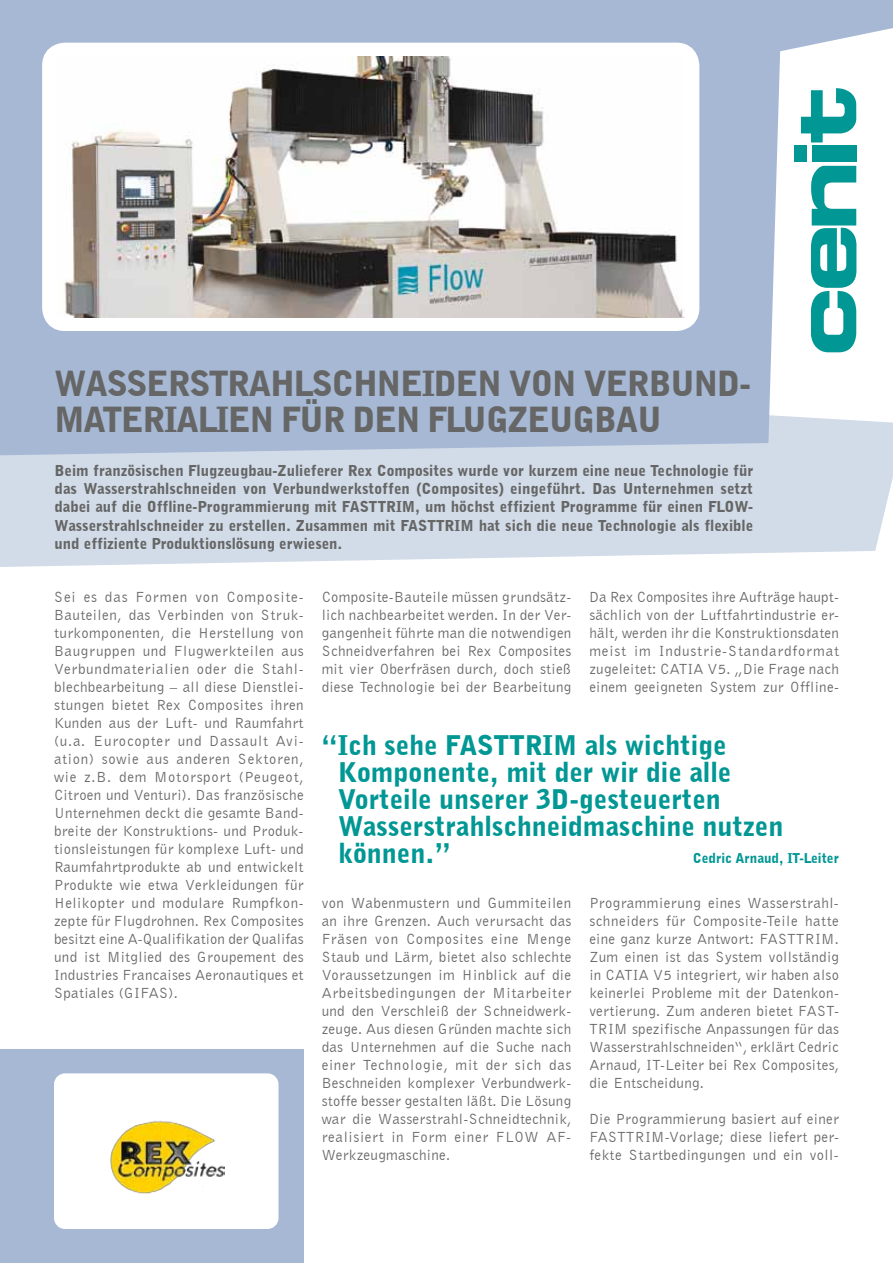
<style>
.page{position:relative;width:893px;height:1263px;background:#fff}
.page>*{position:absolute;margin:0;border:0;box-sizing:border-box;transform-origin:0 0}
.t1{font:900 34.5px/36px "Bell Gothic BT";letter-spacing:-.04em;color:#656665}
.t2{font:900 27px/27px "Bell Gothic BT";color:#009794}
.t3{font:15px/18px "Bell Gothic BT";letter-spacing:.02em;color:#656665;text-align:justify}
.t4{font:900 15px/18.3px "Bell Gothic BT";color:#656665;text-align:justify}
.t5{font:900 13.5px "Bell Gothic BT";color:#009794}
</style>
<div class="page">
<svg style="left:0;top:416px;width:893px;height:151px;background:#d5dde9"></svg>
<svg style="left:0;top:201px;width:780px;height:254px;background:#aabbd5"></svg>
<svg style="left:0;top:0;width:893px;height:201px;fill:#a6b8d4"></svg>
<div style="left:794px;top:145px;width:12px;height:16px;background:#009794"></div>
<div style="left:812px;top:145px;width:44px;height:16px;background:#009794"></div>
<svg style="left:811px;top:166px;width:45px;height:186px"></svg>
<svg style="left:801px;top:88px;width:55px;height:54px"></svg>
<div style="left:0;top:1049px;width:304px;height:214px;background:#a6b8d4"></div>
<div style="left:42px;top:43px;width:657px;height:288px;border:12px solid #fff;border-radius:17px"></div>
<div style="left:59px;top:1078px;width:215px;height:146px;background:#fff;border-radius:7px"></div>
<img style="left:110px;top:1121px;width:114px;height:73px">
<div style="left:54px;top:1073px;width:225px;height:156px;border:9px solid #fff;border-radius:7px"></div>
<img style="left:57px;top:56px;width:628px;height:261px">
<h1 class="t1" style="left:54px;top:365px;width:698px">Wasserstrahlschneiden von Verbund&shy;materialien für den Flugzeugbau</h1>
<p class="t4" style="left:55px;top:461px;width:700px">Beim französischen Flugzeugbau-Zulieferer Rex Composites wurde vor kurzem eine neue Technologie für das Wasserstrahlschneiden von Verbundwerkstoffen (Composites) eingeführt. Das U nternehmen setzt dabei auf die Offline-Programmierung mit FASTTRIM</p>
<p class="t4" style="left:415px;top:497px;width:339px">, um höchst effizient Programme für einen FLOW-</p>
<p class="t4" style="left:55px;top:516px;width:356px">Wasserstrahlschneider zu erstellen. Zusammen mit FASTTRIM</p>
<p class="t4" style="left:479px;top:516px;width:276px">hat sich die neue Technologie als flexible</p>
<p class="t4" style="left:55px;top:534px;width:289px">und effiziente Produktionslösung erwiesen.</p>
<p class="t3" style="left:54px;top:587px;width:251px">Sei es das Formen von Composite-Bauteilen, das Verbinden von Struk&shy;turkomponenten, die Herstellung von Baugruppen und Flugwerkteilen aus Verbundmaterialien oder die Stahl&shy;blechbearbeitung – all diese Dienstlei&shy;stungen bietet Rex Composites ihren Kunden aus der Luft- und Raumfahrt (u.a. Eurocopter und Dassault Avi&shy;ation) sowie aus anderen Sektoren, wie z.B. dem Motorsport (Peugeot, Citroen und Venturi). Das französische Unternehmen deckt die gesamte Band&shy;breite der Konstruktions- und Produk&shy;tionsleistungen für komplexe Luft- und Raumfahrtprodukte ab und entwickelt Produkte wie etwa Verkleidungen für Helikopter und modulare Rumpfkon&shy;zepte für Flugdrohnen. Rex Composites besitzt eine A-Qualifikation der Qualifas und ist Mitglied des Groupement des Industries Francaises Aeronautiques et Spatiales (GIFAS).</p>
<p class="t3" style="left:322px;top:587px;width:251px">Composite-Bauteile müssen grundsätz&shy;lich nachbearbeitet werden. In der Ver&shy;gangenheit führte man die notwendigen Schneidverfahren bei Rex Composites mit vier Oberfräsen durch, doch stieß diese Technologie bei der Bearbeitung</p>
<p class="t3" style="left:589px;top:587px;width:251px">Da Rex Composites ihre Aufträge haupt&shy;sächlich von der Luftfahrtindustrie er&shy;hält, werden ihr die Konstruktionsdaten meist im Industrie-Standardformat zugeleitet: CATIA V5. „Die Frage nach einem geeigneten System zur Offline-</p>
<h2 class="t2" style="left:321px;top:732px;width:142px">“Ich sehe FASTTRIM</h2>
<h2 class="t2" style="left:338px;top:732px;width:447px;text-indent:247px">als wichtige<br>Komponente, mit der wir die alle<br>Vorteile unserer 3D-gesteuerten<br>Wasserstrahlschneidmaschine nutzen können.”</h2>
<p class="t5" style="left:693px;top:850px;width:148px">C edric Arnaud, IT-Leiter</p>
<p class="t3" style="left:322px;top:893px;width:251px">von Wabenmustern und Gummiteilen an ihre Grenzen. Auch verursacht das Fräsen von Composites eine Menge Staub und Lärm, bietet also schlechte Voraussetzungen im Hinblick auf die Arbeitsbedingungen der Mitarbeiter und den Verschleiß der Schneidwerk&shy;zeuge. Aus diesen Gründen machte sich das Unternehmen auf die Suche nach einer Technologie, mit der sich das Beschneiden komplexer Verbundwerk&shy;stoffe besser gestalten läßt. Die Lösung war die Wasserstrahl-Schneidtechnik, realisiert in Form einer FLOW AF-Werkzeugmaschine.</p>
<p class="t3" style="left:589px;top:893px;width:251px">Programmierung eines Wasserstrahl&shy;schneiders für Composite-Teile hatte eine ganz kurze Antwort: FASTTRIM.<br>Zum einen ist das System vollständig in CATIA V5 integriert, wir haben also keinerlei Probleme mit der Datenkon&shy;vertierung. Zum anderen bietet FAST-TRIM spezifische Anpassungen für das Wasserstrahlschneiden“, erklärt Cedric Arnaud, IT-Leiter bei Rex Composites, die Entscheidung.</p>
<p class="t3" style="left:589px;top:1109px;width:251px">Die Programmierung basiert auf einer FASTTRIM-Vorlage; diese liefert per&shy;fekte Startbedingungen und ein voll-</p>
</div>
